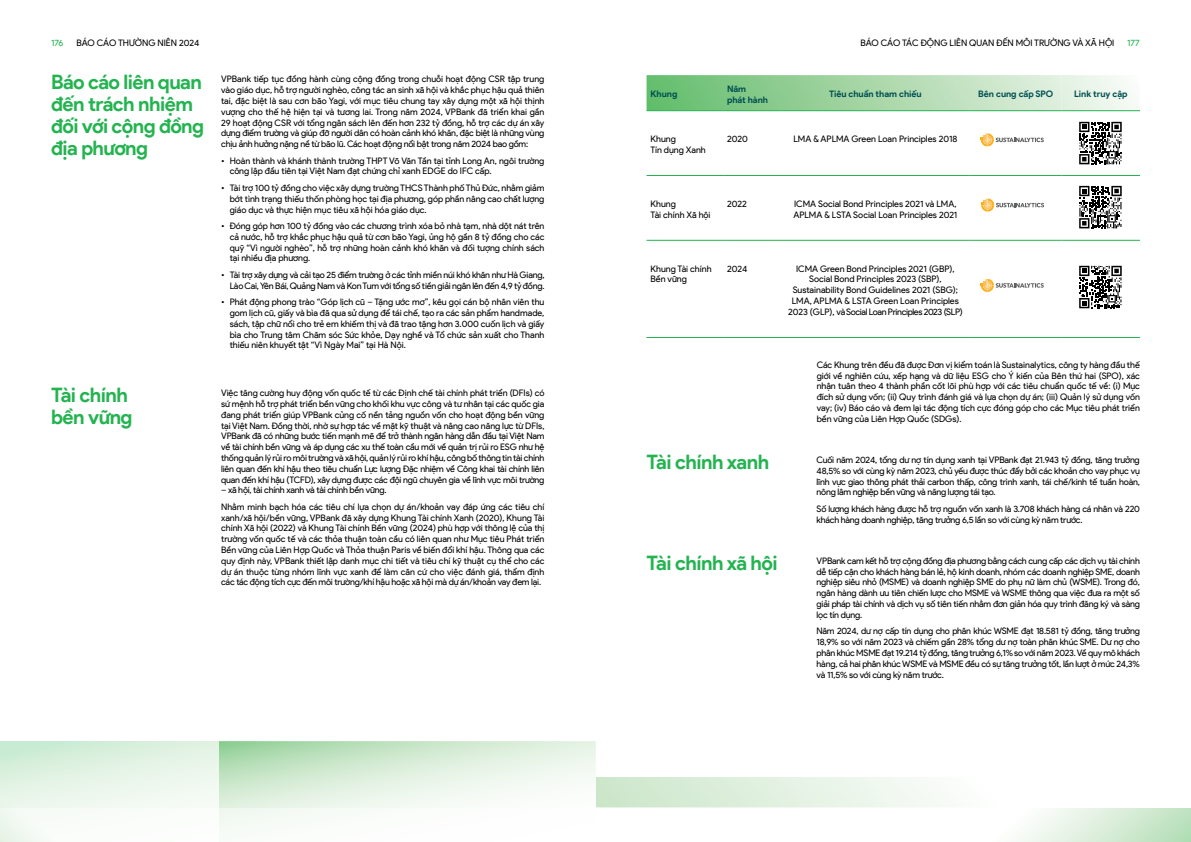
<style>
.page{position:relative;width:1191px;height:842px;background:#fff}
.page>*{position:absolute;margin:0;border:0;box-sizing:border-box;transform-origin:0 0}
.t1{font:700 20px/22px "SVN Product Sans";letter-spacing:-.025em;color:#23b350}
.t2{font:9px/10.8px "SVN Product Sans";letter-spacing:-.015em;color:#000;text-align:justify}
.t3{font:700 9px/10.8px "SVN Product Sans";color:#004f51}
.t4{font:9px "SVN Product Sans";color:#23b350}
</style>
<div class="page">
<svg style="left:646px;top:75px;width:494px;height:36px;background:#abd9ad"></svg>
<hr style="left:646px;top:111px;width:77px;height:1px;background:#23b350">
<hr style="left:723px;top:111px;width:58px;height:1px;background:#23b350">
<hr style="left:781px;top:111px;width:188px;height:1px;background:#23b350">
<hr style="left:969px;top:111px;width:92px;height:1px;background:#23b350">
<hr style="left:1061px;top:111px;width:79px;height:1px;background:#23b350">
<hr style="left:646px;top:175px;width:77px;height:1px;background:#23b350">
<hr style="left:723px;top:175px;width:58px;height:1px;background:#23b350">
<hr style="left:781px;top:175px;width:188px;height:1px;background:#23b350">
<hr style="left:969px;top:175px;width:92px;height:1px;background:#23b350">
<hr style="left:1061px;top:175px;width:79px;height:1px;background:#23b350">
<hr style="left:646px;top:240px;width:77px;height:1px;background:#23b350">
<hr style="left:723px;top:240px;width:58px;height:1px;background:#23b350">
<hr style="left:781px;top:240px;width:188px;height:1px;background:#23b350">
<hr style="left:969px;top:240px;width:92px;height:1px;background:#23b350">
<hr style="left:1061px;top:240px;width:79px;height:1px;background:#23b350">
<hr style="left:646px;top:337px;width:77px;height:1px;background:#23b350">
<hr style="left:723px;top:337px;width:58px;height:1px;background:#23b350">
<hr style="left:781px;top:337px;width:188px;height:1px;background:#23b350">
<hr style="left:969px;top:337px;width:92px;height:1px;background:#23b350">
<hr style="left:1061px;top:337px;width:79px;height:1px;background:#23b350">
<svg style="left:980px;top:133px;width:63px;height:13px"></svg>
<svg style="left:981px;top:199px;width:63px;height:13px"></svg>
<svg style="left:980px;top:279px;width:63px;height:13px"></svg>
<svg style="left:1079px;top:122px;width:42px;height:42px"></svg>
<svg style="left:1079px;top:186px;width:42px;height:42px"></svg>
<svg style="left:1079px;top:266px;width:42px;height:42px"></svg>
<p class="t4" style="left:51px;top:36px;width:14px">176</p>
<p class="t2" style="left:77px;top:37px;width:124px">BÁO CÁO THƯỜNG NIÊN 2024</p>
<p class="t2" style="left:860px;top:37px;width:255px">BÁO CÁO TÁC ĐỘNG LIÊN QUAN ĐẾN MÔI TRƯỜNG VÀ XÃ HỘI</p>
<p class="t4" style="left:1127px;top:36px;width:14px">177</p>
<h1 class="t1" style="left:51px;top:70px;width:155px">Báo cáo liên quan đến trách nhiệm đối với cộng đồng địa phương</h1>
<p class="t2" style="left:221px;top:73px;width:325px">VPBank tiếp tục đồng hành cùng cộng đồng trong chuỗi hoạt động CSR tập trung vào giáo dục, hỗ trợ người nghèo, công tác an sinh xã hội và khắc phục hậu quả thiên tai, đặc biệt là sau cơn bão Yagi, với mục tiêu chung tay xây dựng một xã hội thịnh vượng cho thế hệ hiện tại và tương lai. Trong năm 2024, VPBank đã triển khai gần 29 hoạt động CSR với tổng ngân sách lên đến hơn 232 tỷ đồng, hỗ trợ các dự án xây dựng điểm trường và giúp đỡ người dân có hoàn cảnh khó khăn, đặc biệt là những vùng chịu ảnh hưởng nặng nề từ bão lũ. Các hoạt động nổi bật trong năm 2024 bao gồm:</p>
<p class="t2" style="left:230px;top:155px;width:316px;text-indent:-9px">• Hoàn thành và khánh thành trường THPT Võ Văn Tần tại tỉnh Long An, ngôi trường công lập đầu tiên tại Việt Nam đạt chứng chỉ xanh EDGE do IFC cấp.</p>
<p class="t2" style="left:230px;top:182px;width:316px;text-indent:-9px">• Tài trợ 100 tỷ đồng cho việc xây dựng trường THCS Thành phố Thủ Đức, nhằm giảm bớt tình trạng thiếu thốn phòng học tại địa phương, góp phần nâng cao chất lượng giáo dục và thực hiện mục tiêu xã hội hóa giáo dục.</p>
<p class="t2" style="left:230px;top:220px;width:316px;text-indent:-9px">• Đóng góp hơn 100 tỷ đồng vào các chương trình xóa bỏ nhà tạm, nhà dột nát trên cả nước, hỗ trợ khắc phục hậu quả từ cơn bão Yagi, ủng hộ gần 8 tỷ đồng cho các quỹ “Vì người nghèo”, hỗ trợ những hoàn cảnh khó khăn và đối tượng chính sách tại nhiều địa phương.</p>
<p class="t2" style="left:221px;top:269px;width:325px;text-align:right">• Tài trợ xây dựng và cải tạo 25 điểm trường ở các tỉnh miền núi khó khăn như Hà Giang,<br>Lào Cai, Yên Bái, Quảng Nam và Kon Tum với tổng số tiền giải ngân lên đến 4,9 tỷ đồng.</p>
<p class="t2" style="left:230px;top:296px;width:316px;text-indent:-9px">• Phát động phong trào “Góp lịch cũ – Tặng ước mơ”, kêu gọi cán bộ nhân viên thu gom lịch cũ, giấy và bìa đã qua sử dụng để tái chế, tạo ra các sản phẩm handmade, sách, tập chữ nổi cho trẻ em khiếm thị và đã trao tặng hơn 3.000 cuốn lịch và giấy bìa cho Trung tâm Chăm sóc Sức khỏe, Dạy nghề và Tổ chức sản xuất cho Thanh thiếu niên khuyết tật “Vì Ngày Mai” tại Hà Nội.</p>
<p class="t2" style="left:221px;top:387px;width:325px">Việc tăng cường huy động vốn quốc tế từ các Định chế tài chính phát triển (DFIs) có sứ mệnh hỗ trợ phát triển bền vững cho khối khu vực công và tư nhân tại các quốc gia đang phát triển giúp VPBank củng cố nền tảng nguồn vốn cho hoạt động bền vững tại Việt Nam. Đồng thời, nhờ sự hợp tác về mặt kỹ thuật và nâng cao năng lực từ DFIs, VPBank đã có những bước tiến mạnh mẽ để trở thành ngân hàng dẫn đầu tại Việt Nam về tài chính bền vững và áp dụng các xu thế toàn cầu mới về quản trị rủi ro ESG như hệ thống quản lý rủi ro môi trường và xã hội, quản lý rủi ro khí hậu, công bố thông tin tài chính liên quan đến khí hậu theo tiêu chuẩn Lực lượng Đặc nhiệm về Công khai tài chính liên quan đến khí hậu (TCFD), xây dựng được các đội ngũ chuyên gia về lĩnh vực môi trường</p>
<p class="t2" style="left:221px;top:482px;width:325px;line-height:16.5px">– xã hội, tài chính xanh và tài chính bền vững.<br>Nhằm minh bạch hóa các tiêu chí lựa chọn dự án/khoản vay đáp ứng các tiêu chí</p>
<p class="t2" style="left:221px;top:512px;width:325px">xanh/xã hội/bền vững, VPBank đã xây dựng Khung Tài chính Xanh (2020), Khung Tài chính Xã hội (2022) và Khung Tài chính Bền vững (2024) phù hợp với thông lệ của thị trường vốn quốc tế và các thỏa thuận toàn cầu có liên quan như Mục tiêu Phát triển Bền vững của Liên Hợp Quốc và Thỏa thuận Paris về biến đổi khí hậu. Thông qua các quy định này, VPBank thiết lập danh mục chi tiết và tiêu chí kỹ thuật cụ thể cho các dự án thuộc từng nhóm lĩnh vực xanh để làm căn cứ cho việc đánh giá, thẩm định các tác động tích cực đến môi trường/khí hậu hoặc xã hội mà dự án/khoản vay đem lại.</p>
<p class="t3" style="left:650px;top:88px;width:28px">Khung</p>
<p class="t3" style="left:727px;top:83px;width:42px">Năm<br>phát hành</p>
<p class="t3" style="left:829px;top:88px;width:94px">Tiêu chuẩn tham chiếu</p>
<p class="t3" style="left:978px;top:88px;width:76px">Bên cung cấp SPO</p>
<p class="t3" style="left:1074px;top:88px;width:55px">Link truy cập</p>
<p class="t2" style="left:650px;top:133px;width:57px">Khung<br>Tín dụng Xanh</p>
<p class="t2" style="left:727px;top:133px;width:22px">2020</p>
<p class="t2" style="left:793px;top:133px;width:165px">LMA &amp; APLMA Green Loan Principles 2018</p>
<p class="t2" style="left:650px;top:198px;width:61px">Khung<br>Tài chính Xã hội</p>
<p class="t2" style="left:727px;top:198px;width:21px">2022</p>
<p class="t2" style="left:793px;top:198px;width:166px">ICMA Social Bond Principles 2021 và LMA,<br>APLMA &amp; LSTA Social Loan Principles 2021</p>
<p class="t2" style="left:650px;top:263px;width:63px">Khung Tài chính<br>Bền vững</p>
<p class="t2" style="left:727px;top:263px;width:22px">2024</p>
<p class="t2" style="left:788px;top:263px;width:176px;text-align:center">ICMA Green Bond Principles 2021 (GBP), Social Bond Principles 2023 (SBP), Sustainability Bond Guidelines 2021 (SBG); LMA, APLMA &amp; LSTA Green Loan Principles 2023 (GLP), và Social Loan Principles 2023 (SLP)</p>
<p class="t2" style="left:816px;top:359px;width:325px">Các Khung trên đều đã được Đơn vị kiểm toán là Sustainalytics, công ty hàng đầu thế giới về nghiên cứu, xếp hạng và dữ liệu ESG cho Ý kiến của Bên thứ hai (SPO), xác nhận tuân theo 4 thành phần cốt lõi phù hợp với các tiêu chuẩn quốc tế về: (i) Mục đích sử dụng vốn; (ii) Quy trình đánh giá và lựa chọn dự án; (iii) Quản lý sử dụng vốn vay; (iv) Báo cáo và đem lại tác động tích cực đóng góp cho các Mục tiêu phát triển bền vững của Liên Hợp Quốc (SDGs).</p>
<h1 class="t1" style="left:51px;top:383px;width:83px">Tài chính bền vững</h1>
<h1 class="t1" style="left:646px;top:450px;width:124px">Tài chính xanh</h1>
<p class="t2" style="left:816px;top:454px;width:325px">Cuối năm 2024, tổng dư nợ tín dụng xanh tại VPBank đạt 21.943 tỷ đồng, tăng trưởng 48,5% so với cùng kỳ năm 2023, chủ yếu được thúc đẩy bởi các khoản cho vay phục vụ lĩnh vực giao thông phát thải carbon thấp, công trình xanh, tái chế/kinh tế tuần hoàn, nông lâm nghiệp bền vững và năng lượng tái tạo.</p>
<p class="t2" style="left:816px;top:503px;width:325px">Số lượng khách hàng được hỗ trợ nguồn vốn xanh là 3.708 khách hàng cá nhân và 220 khách hàng doanh nghiệp, tăng trưởng 6,5 lần so với cùng kỳ năm trước.</p>
<p class="t2" style="left:816px;top:555px;width:325px">VPBank cam kết hỗ trợ cộng đồng địa phương bằng cách cung cấp các dịch vụ tài chính dễ tiếp cận cho khách hàng bán lẻ, hộ kinh doanh, nhóm các doanh nghiệp SME, doanh nghiệp siêu nhỏ (MSME) và doanh nghiệp SME do phụ nữ làm chủ (WSME). Trong đó, ngân hàng dành ưu tiên chiến lược cho MSME và WSME thông qua việc đưa ra một số giải pháp tài chính và dịch vụ số tiên tiến nhằm đơn giản hóa quy trình đăng ký và sàng lọc tín dụng.</p>
<p class="t2" style="left:816px;top:625px;width:325px">Năm 2024, dư nợ cấp tín dụng cho phân khúc WSME đạt 18.581 tỷ đồng, tăng trưởng 18,9% so với năm 2023 và chiếm gần 28% tổng dư nợ toàn phân khúc SME. Dư nợ cho phân khúc MSME đạt 19.214 tỷ đồng, tăng trưởng 6,1% so với năm 2023. Về quy mô khách hàng, cả hai phân khúc WSME và MSME đều có sự tăng trưởng tốt, lần lượt ở mức 24,3% và 11,5% so với cùng kỳ năm trước.</p>
<h1 class="t1" style="left:646px;top:551px;width:133px">Tài chính xã hội</h1>
</div>
